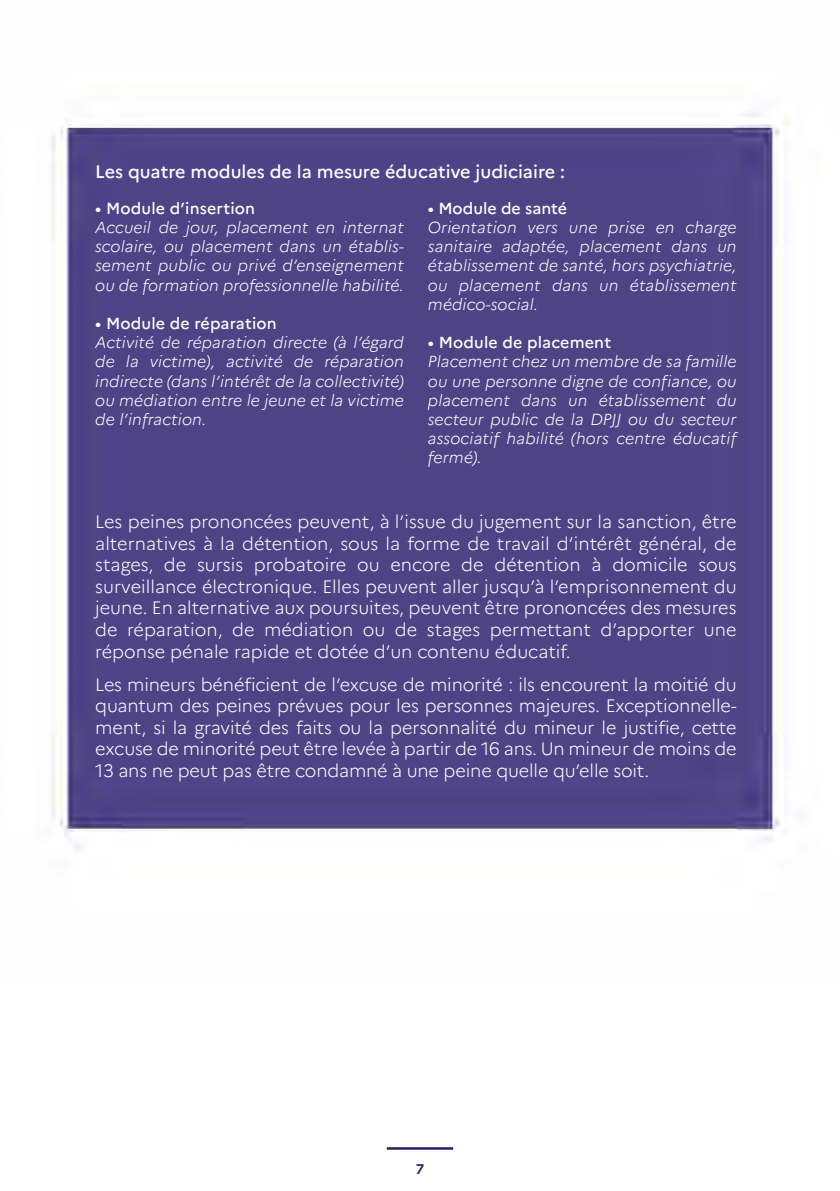
<style>
.page{position:relative;width:840px;height:1191px;background:#fff}
.page>*{position:absolute;margin:0;border:0;box-sizing:border-box;transform-origin:0 0}
.t1{font:300 18px/21.6px "Marianne";letter-spacing:-.01em;color:#fff;text-align:justify}
.t2{font:500 18px "Marianne";color:#fff}
.t3{font:italic 300 16px/19.2px "Marianne";letter-spacing:.01em;color:#fff;text-align:justify}
.t4{font:500 16px "Marianne";letter-spacing:.01em;color:#fff}
.t5{font:700 14px "Marianne";color:#26216a}
</style>
<div class="page">
<img style="left:51px;top:112px;width:738px;height:1038px">
<p class="t2" style="left:95px;top:161px;width:471px">Les quatre modules de la mesure éducative judiciaire :</p>
<p class="t4" style="left:95px;top:198px;width:161px">• Module d’insertion</p>
<p class="t3" style="left:95px;top:218px;width:310px">Accueil de jour, placement en internat scolaire, ou placement dans un établis&shy;sement public ou privé d’enseignement ou de formation professionnelle habilité.</p>
<p class="t4" style="left:95px;top:313px;width:183px">• Module de réparation</p>
<p class="t3" style="left:95px;top:333px;width:310px">Activité de réparation directe (à l’égard de la victime), activité de réparation indirecte (dans l’intérêt de la collectivité) ou médiation entre le jeune et la victime de l’infraction.</p>
<p class="t4" style="left:427px;top:198px;width:141px">• Module de santé</p>
<p class="t3" style="left:427px;top:218px;width:310px">Orientation vers une prise en charge sanitaire adaptée, placement dans un établissement de santé, hors psychiatrie, ou placement dans un établissement médico-social.</p>
<p class="t4" style="left:427px;top:333px;width:184px">• Module de placement</p>
<p class="t3" style="left:427px;top:352px;width:310px">Placement chez un membre de sa famille ou une personne digne de confiance, ou placement dans un établissement du secteur public de la DPJJ ou du secteur associatif habilité (hors centre éducatif fermé).</p>
<p class="t1" style="left:95px;top:510px;width:642px">Les peines prononcées peuvent, à l’issue du jugement sur la sanction, être alternatives à la détention, sous la forme de travail d’intérêt général, de stages, de sursis probatoire ou encore de détention à domicile sous surveillance électronique. Elles peuvent aller jusqu’à l’emprisonnement du jeune. En alternative aux poursuites, peuvent être prononcées des mesures de réparation, de médiation ou de stages permettant d’apporter une réponse pénale rapide et dotée d’un contenu éducatif.</p>
<p class="t1" style="left:95px;top:673px;width:642px">Les mineurs bénéficient de l’excuse de minorité : ils encourent la moitié du quantum des peines prévues pour les personnes majeures. Exceptionnelle&shy;ment, si la gravité des faits ou la personnalité du mineur le justifie, cette excuse de minorité peut être levée à partir de 16 ans. Un mineur de moins de 13 ans ne peut pas être condamné à une peine quelle qu’elle soit.</p>
<p class="t5" style="left:415px;top:1160px;width:10px">7</p>
</div>
